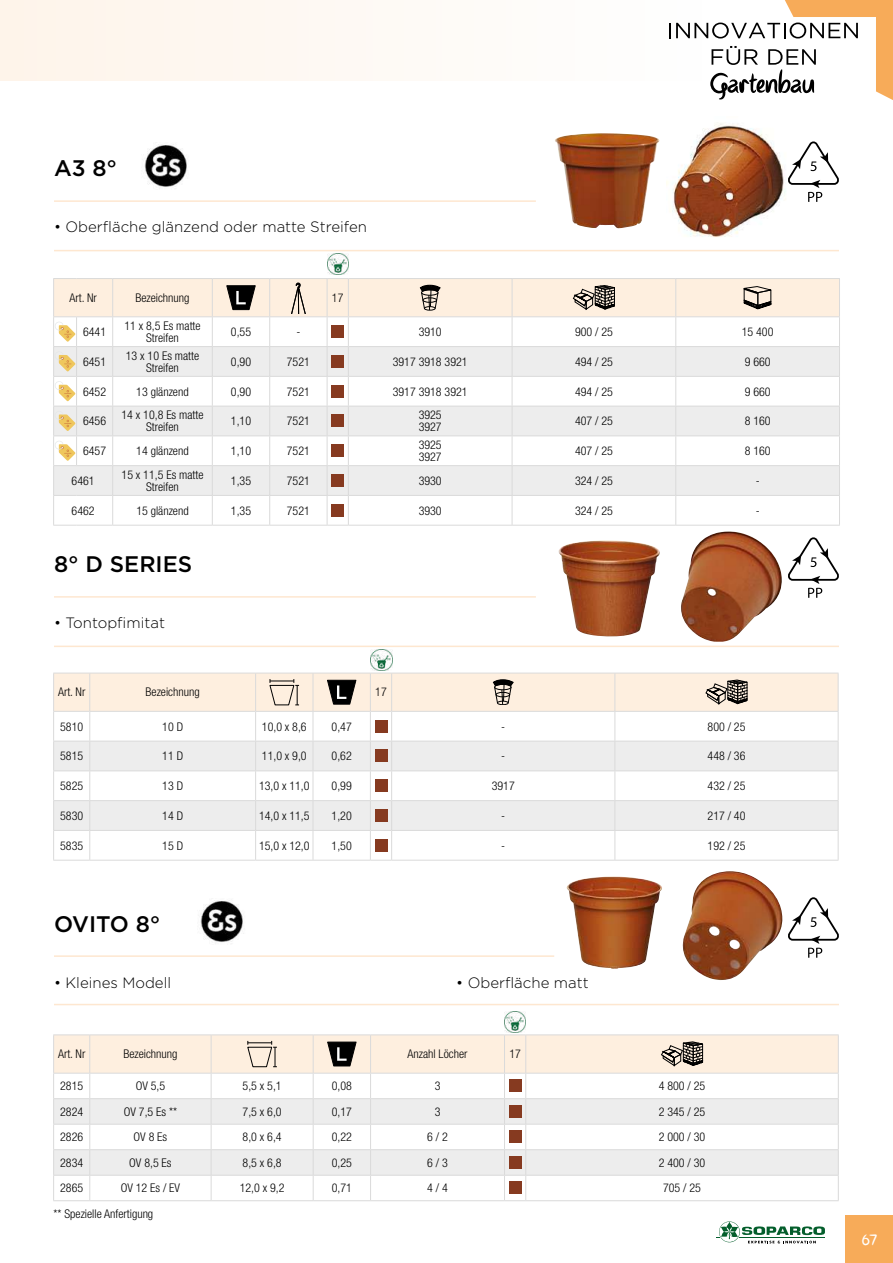
<style>
.page{position:relative;width:893px;height:1263px;background:#fff}
.page>*{position:absolute;margin:0;border:0;box-sizing:border-box;transform-origin:0 0}
.t1{font:500 22.5px "Gotham";color:#000}
.t2{font:300 15px "Gotham";color:#000}
.t3{font:15px "Parisien Night";color:#fff}
.t4{font:300 condensed 12px/12px "Helvetica Neue LT Std";color:#000;text-align:center}
</style>
<div class="page">
<svg style="left:716px;top:1221px;width:109px;height:22px"></svg>
<img style="left:666px;top:123px;width:120px;height:114px">
<div style="left:0;top:0;width:702px;height:81px;background:#fef9f3"></div>
<div style="left:846px;top:1216px;width:47px;height:47px;background:#f7ab59"></div>
<svg style="left:788px;top:141px;width:51px;height:61px"></svg>
<svg style="left:788px;top:897px;width:51px;height:61px"></svg>
<svg style="left:788px;top:537px;width:51px;height:61px"></svg>
<hr style="left:54px;top:200px;width:482px;height:2px;background:#fee7d0">
<hr style="left:54px;top:955px;width:500px;height:2px;background:#fee7d0">
<hr style="left:54px;top:596px;width:482px;height:2px;background:#fee7d0">
<hr style="left:54px;top:250px;width:785px;height:1px;background:#fee7d0">
<hr style="left:54px;top:1004px;width:785px;height:1px;background:#fee7d0">
<hr style="left:54px;top:646px;width:785px;height:1px;background:#fee7d0">
<img style="left:144px;top:144px;width:43px;height:45px">
<img style="left:200px;top:900px;width:44px;height:44px">
<img style="left:555px;top:133px;width:105px;height:96px">
<img style="left:681px;top:531px;width:101px;height:111px">
<img style="left:558px;top:540px;width:102px;height:97px">
<img style="left:682px;top:871px;width:101px;height:109px">
<img style="left:566px;top:877px;width:96px;height:92px">
<img style="left:327px;top:254px;width:22px;height:21px">
<img style="left:371px;top:649px;width:21px;height:21px">
<img style="left:505px;top:1011px;width:21px;height:22px">
<svg style="left:669px;top:0;width:224px;height:100px"></svg>
<svg style="left:53px;top:278px;width:787px;height:248px"></svg>
<div style="left:331px;top:444px;width:13px;height:13px;background:#863a20"></div>
<div style="left:331px;top:474px;width:13px;height:13px;background:#863a20"></div>
<div style="left:331px;top:504px;width:13px;height:13px;background:#863a20"></div>
<svg style="left:53px;top:673px;width:786px;height:188px"></svg>
<div style="left:375px;top:720px;width:12px;height:13px;background:#863a20"></div>
<div style="left:375px;top:750px;width:12px;height:12px;background:#863a20"></div>
<div style="left:375px;top:779px;width:12px;height:13px;background:#863a20"></div>
<div style="left:375px;top:809px;width:12px;height:13px;background:#863a20"></div>
<div style="left:375px;top:839px;width:12px;height:13px;background:#863a20"></div>
<svg style="left:53px;top:1034px;width:786px;height:167px"></svg>
<div style="left:509px;top:1079px;width:12px;height:13px;background:#863a20"></div>
<div style="left:509px;top:1105px;width:12px;height:13px;background:#863a20"></div>
<div style="left:509px;top:1130px;width:12px;height:13px;background:#863a20"></div>
<div style="left:509px;top:1156px;width:12px;height:13px;background:#863a20"></div>
<div style="left:509px;top:1181px;width:12px;height:13px;background:#863a20"></div>
<h1 class="t1" style="left:54px;top:153px;width:65px">A3 8°</h1>
<p class="t2" style="left:54px;top:217px;width:315px">• Oberfläche glänzend oder matte Streifen</p>
<p class="t4" style="left:69px;top:292px;width:29px">Art. Nr</p>
<p class="t4" style="left:135px;top:292px;width:56px">Bezeichnung</p>
<p class="t4" style="left:332px;top:292px;width:13px">17</p>
<p class="t4" style="left:83px;top:326px;width:25px">6441</p>
<p class="t4" style="left:124px;top:320px;width:78px">11 x 8,5 Es matte<br>Streifen</p>
<p class="t4" style="left:231px;top:326px;width:22px">0,55</p>
<p class="t4" style="left:296px;top:326px;width:5px">-</p>
<p class="t4" style="left:419px;top:326px;width:25px">3910</p>
<p class="t4" style="left:575px;top:326px;width:39px">900 / 25</p>
<p class="t4" style="left:742px;top:326px;width:33px">15 400</p>
<p class="t4" style="left:83px;top:355px;width:25px">6451</p>
<p class="t4" style="left:126px;top:349px;width:75px">13 x 10 Es matte<br>Streifen</p>
<p class="t4" style="left:231px;top:355px;width:22px">0,90</p>
<p class="t4" style="left:287px;top:355px;width:25px">7521</p>
<p class="t4" style="left:393px;top:355px;width:76px">3917 3918 3921</p>
<p class="t4" style="left:575px;top:355px;width:39px">494 / 25</p>
<p class="t4" style="left:745px;top:355px;width:27px">9 660</p>
<p class="t4" style="left:83px;top:385px;width:25px">6452</p>
<p class="t4" style="left:136px;top:385px;width:54px">13 glänzend</p>
<p class="t4" style="left:231px;top:385px;width:22px">0,90</p>
<p class="t4" style="left:287px;top:385px;width:25px">7521</p>
<p class="t4" style="left:393px;top:385px;width:76px">3917 3918 3921</p>
<p class="t4" style="left:575px;top:385px;width:39px">494 / 25</p>
<p class="t4" style="left:745px;top:385px;width:27px">9 660</p>
<p class="t4" style="left:83px;top:415px;width:25px">6456</p>
<p class="t4" style="left:122px;top:409px;width:83px">14 x 10,8 Es matte<br>Streifen</p>
<p class="t4" style="left:231px;top:415px;width:22px">1,10</p>
<p class="t4" style="left:287px;top:415px;width:25px">7521</p>
<p class="t4" style="left:419px;top:409px;width:25px;text-align:left">3925<br>3927</p>
<p class="t4" style="left:575px;top:415px;width:39px">407 / 25</p>
<p class="t4" style="left:745px;top:415px;width:27px">8 160</p>
<p class="t4" style="left:83px;top:445px;width:25px">6457</p>
<p class="t4" style="left:136px;top:445px;width:54px">14 glänzend</p>
<p class="t4" style="left:231px;top:445px;width:22px">1,10</p>
<p class="t4" style="left:287px;top:445px;width:25px">7521</p>
<p class="t4" style="left:419px;top:439px;width:25px;text-align:left">3925<br>3927</p>
<p class="t4" style="left:575px;top:445px;width:39px">407 / 25</p>
<p class="t4" style="left:745px;top:445px;width:27px">8 160</p>
<p class="t4" style="left:72px;top:474px;width:25px">6461</p>
<p class="t4" style="left:122px;top:468px;width:83px">15 x 11,5 Es matte<br>Streifen</p>
<p class="t4" style="left:231px;top:474px;width:22px">1,35</p>
<p class="t4" style="left:287px;top:474px;width:25px">7521</p>
<p class="t4" style="left:419px;top:474px;width:25px">3930</p>
<p class="t4" style="left:575px;top:474px;width:39px">324 / 25</p>
<p class="t4" style="left:756px;top:474px;width:5px">-</p>
<p class="t4" style="left:72px;top:504px;width:25px">6462</p>
<p class="t4" style="left:136px;top:504px;width:54px">15 glänzend</p>
<p class="t4" style="left:231px;top:504px;width:22px">1,35</p>
<p class="t4" style="left:287px;top:504px;width:25px">7521</p>
<p class="t4" style="left:419px;top:504px;width:25px">3930</p>
<p class="t4" style="left:575px;top:504px;width:39px">324 / 25</p>
<p class="t4" style="left:756px;top:504px;width:5px">-</p>
<h1 class="t1" style="left:54px;top:549px;width:140px">8° D SERIES</h1>
<p class="t2" style="left:54px;top:613px;width:113px">• Tontopfimitat</p>
<p class="t4" style="left:58px;top:686px;width:29px">Art. Nr</p>
<p class="t4" style="left:146px;top:686px;width:56px">Bezeichnung</p>
<p class="t4" style="left:375px;top:686px;width:13px">17</p>
<p class="t4" style="left:60px;top:720px;width:25px">5810</p>
<p class="t4" style="left:162px;top:720px;width:22px">10 D</p>
<p class="t4" style="left:262px;top:720px;width:46px">10,0 x 8,6</p>
<p class="t4" style="left:332px;top:720px;width:22px">0,47</p>
<p class="t4" style="left:501px;top:720px;width:5px">-</p>
<p class="t4" style="left:708px;top:720px;width:39px">800 / 25</p>
<p class="t4" style="left:60px;top:750px;width:25px">5815</p>
<p class="t4" style="left:162px;top:750px;width:22px">11 D</p>
<p class="t4" style="left:262px;top:750px;width:46px">11,0 x 9,0</p>
<p class="t4" style="left:332px;top:750px;width:22px">0,62</p>
<p class="t4" style="left:501px;top:750px;width:5px">-</p>
<p class="t4" style="left:708px;top:750px;width:39px">448 / 36</p>
<p class="t4" style="left:60px;top:780px;width:25px">5825</p>
<p class="t4" style="left:162px;top:780px;width:22px">13 D</p>
<p class="t4" style="left:259px;top:780px;width:52px">13,0 x 11,0</p>
<p class="t4" style="left:332px;top:780px;width:22px">0,99</p>
<p class="t4" style="left:492px;top:780px;width:25px">3917</p>
<p class="t4" style="left:708px;top:780px;width:39px">432 / 25</p>
<p class="t4" style="left:60px;top:809px;width:25px">5830</p>
<p class="t4" style="left:162px;top:809px;width:22px">14 D</p>
<p class="t4" style="left:259px;top:809px;width:52px">14,0 x 11,5</p>
<p class="t4" style="left:332px;top:809px;width:22px">1,20</p>
<p class="t4" style="left:501px;top:809px;width:5px">-</p>
<p class="t4" style="left:708px;top:809px;width:39px">217 / 40</p>
<p class="t4" style="left:60px;top:839px;width:25px">5835</p>
<p class="t4" style="left:162px;top:839px;width:22px">15 D</p>
<p class="t4" style="left:259px;top:839px;width:52px">15,0 x 12,0</p>
<p class="t4" style="left:332px;top:839px;width:22px">1,50</p>
<p class="t4" style="left:501px;top:839px;width:5px">-</p>
<p class="t4" style="left:708px;top:839px;width:39px">192 / 25</p>
<h1 class="t1" style="left:54px;top:909px;width:108px">OVITO 8°</h1>
<p class="t2" style="left:54px;top:973px;width:119px">• Kleines Modell</p>
<p class="t2" style="left:456px;top:973px;width:134px">• Oberfläche matt</p>
<p class="t4" style="left:58px;top:1048px;width:29px">Art. Nr</p>
<p class="t4" style="left:123px;top:1048px;width:56px">Bezeichnung</p>
<p class="t4" style="left:408px;top:1048px;width:61px">Anzahl Löcher</p>
<p class="t4" style="left:509px;top:1048px;width:13px">17</p>
<p class="t4" style="left:60px;top:1080px;width:25px">2815</p>
<p class="t4" style="left:136px;top:1080px;width:31px">OV 5,5</p>
<p class="t4" style="left:243px;top:1080px;width:40px">5,5 x 5,1</p>
<p class="t4" style="left:332px;top:1080px;width:22px">0,08</p>
<p class="t4" style="left:435px;top:1080px;width:7px">3</p>
<p class="t4" style="left:659px;top:1080px;width:48px">4 800 / 25</p>
<p class="t4" style="left:60px;top:1105px;width:25px">2824</p>
<p class="t4" style="left:124px;top:1105px;width:55px">OV 7,5 Es **</p>
<p class="t4" style="left:243px;top:1105px;width:40px">7,5 x 6,0</p>
<p class="t4" style="left:332px;top:1105px;width:22px">0,17</p>
<p class="t4" style="left:435px;top:1105px;width:7px">3</p>
<p class="t4" style="left:659px;top:1105px;width:48px">2 345 / 25</p>
<p class="t4" style="left:60px;top:1131px;width:25px">2826</p>
<p class="t4" style="left:134px;top:1131px;width:35px">OV 8 Es</p>
<p class="t4" style="left:243px;top:1131px;width:40px">8,0 x 6,4</p>
<p class="t4" style="left:332px;top:1131px;width:22px">0,22</p>
<p class="t4" style="left:427px;top:1131px;width:22px">6 / 2</p>
<p class="t4" style="left:659px;top:1131px;width:48px">2 000 / 30</p>
<p class="t4" style="left:60px;top:1156px;width:25px">2834</p>
<p class="t4" style="left:129px;top:1156px;width:44px">OV 8,5 Es</p>
<p class="t4" style="left:243px;top:1156px;width:40px">8,5 x 6,8</p>
<p class="t4" style="left:332px;top:1156px;width:22px">0,25</p>
<p class="t4" style="left:427px;top:1156px;width:22px">6 / 3</p>
<p class="t4" style="left:659px;top:1156px;width:48px">2 400 / 30</p>
<p class="t4" style="left:60px;top:1182px;width:25px">2865</p>
<p class="t4" style="left:121px;top:1182px;width:61px">OV 12 Es / EV</p>
<p class="t4" style="left:240px;top:1182px;width:46px">12,0 x 9,2</p>
<p class="t4" style="left:332px;top:1182px;width:22px">0,71</p>
<p class="t4" style="left:427px;top:1182px;width:22px">4 / 4</p>
<p class="t4" style="left:663px;top:1182px;width:39px">705 / 25</p>
<p class="t4" style="left:54px;top:1207px;width:101px">** Spezielle Anfertigung</p>
<p class="t3" style="left:862px;top:1231px;width:16px">67</p>
</div>
